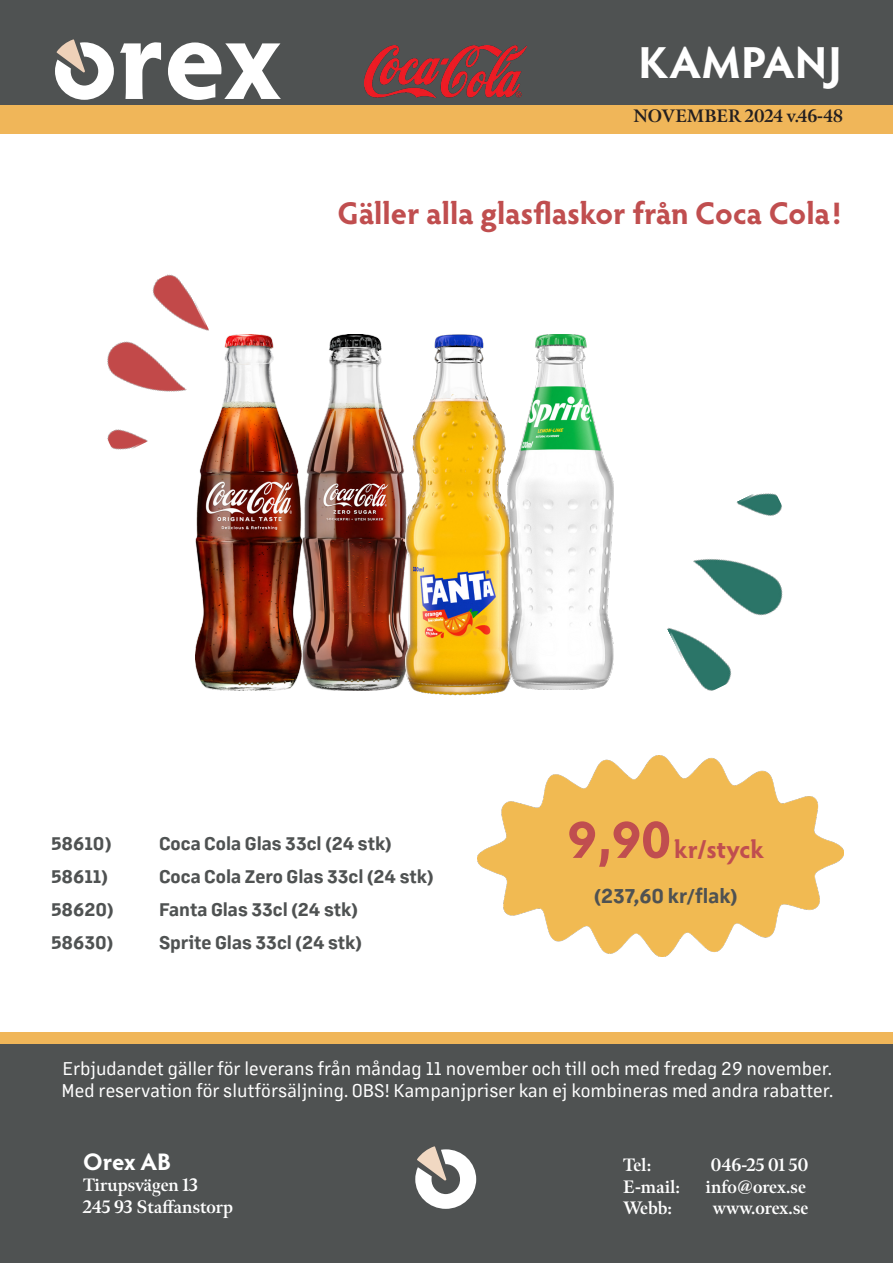
<style>
.page{position:relative;width:893px;height:1263px;background:#fff}
.page>*{position:absolute;margin:0;border:0;box-sizing:border-box;transform-origin:0 0}
.t1{font:700 45px "Hypatia Sans Pro";letter-spacing:.02em;color:#fff}
.t2{font:700 31.5px "Hypatia Sans Pro";letter-spacing:-.005em;color:#c04e4f}
.t3{font:700 25.5px "Hypatia Sans Pro";letter-spacing:-.015em;color:#c04e4f}
.t4{font:700 24px "Hypatia Sans Pro";letter-spacing:-.01em;color:#fff}
.t5{font:700 19.5px "Margin MVB";color:#4f5252}
.t6{font:18px "Margin MVB";color:#fff}
.t7{font:700 18px "Meno Display";color:#fff}
.t8{font:700 18px "Meno Display";color:#231f20}
.t9{font:700 17.85px "Margin MVB";color:#4f5252}
.s1{font-size:54px}
</style>
<div class="page">
<img style="left:195px;top:334px;width:200px;height:356px">
<img style="left:395px;top:334px;width:112px;height:362px">
<img style="left:507px;top:334px;width:107px;height:356px">
<div style="left:0;top:0;width:893px;height:105px;background:#4f5252"></div>
<div style="left:0;top:105px;width:893px;height:29px;background:#f0b659"></div>
<div style="left:0;top:1044px;width:893px;height:219px;background:#4f5252"></div>
<svg style="left:415px;top:1146px;width:61px;height:63px"></svg>
<div style="left:0;top:1032px;width:893px;height:12px;background:#f0b659"></div>
<svg style="left:120px;top:42px;width:41px;height:57px"></svg>
<svg style="left:168px;top:42px;width:113px;height:58px"></svg>
<svg style="left:55px;top:39px;width:59px;height:61px"></svg>
<img style="left:365px;top:45px;width:161px;height:53px">
<img style="left:478px;top:755px;width:366px;height:202px">
<img style="left:107px;top:274px;width:134px;height:183px">
<img style="left:667px;top:493px;width:116px;height:198px">
<p class="t1" style="left:638px;top:30px;width:205px">KAMPANJ</p>
<p class="t8" style="left:633px;top:104px;width:211px">NOVEMBER 2024 v.46-48</p>
<p class="t2" style="left:338px;top:191px;width:505px">Gäller alla glasflaskor från Coca Cola!</p>
<p class="t9" style="left:51px;top:831px;width:62px">58610)</p>
<p class="t9" style="left:159px;top:831px;width:234px">Coca Cola Glas 33cl (24 stk)</p>
<p class="t9" style="left:51px;top:864px;width:58px">58611)</p>
<p class="t9" style="left:159px;top:864px;width:276px">Coca Cola Zero Glas 33cl (24 stk)</p>
<p class="t9" style="left:51px;top:897px;width:64px">58620)</p>
<p class="t9" style="left:159px;top:897px;width:200px">Fanta Glas 33cl (24 stk)</p>
<p class="t9" style="left:51px;top:930px;width:64px">58630)</p>
<p class="t9" style="left:159px;top:930px;width:204px">Sprite Glas 33cl (24 stk)</p>
<p class="t3" style="left:567px;top:831px;width:198px"><span class="s1">9,90</span>kr/styck</p>
<p class="t5" style="left:594px;top:882px;width:145px">(237,60 kr/flak)</p>
<p class="t6" style="left:63px;top:1056px;width:771px">Erbjudandet gäller för leverans från måndag 11 november och till och med fredag 29 november.</p>
<p class="t6" style="left:62px;top:1078px;width:773px">Med reservation för slutförsäljning. OBS! Kampanjpriser kan ej kombineras med andra rabatter.</p>
<p class="t4" style="left:83px;top:1144px;width:90px">Orex AB</p>
<p class="t7" style="left:83px;top:1174px;width:116px">Tirupsvägen 13</p>
<p class="t7" style="left:83px;top:1195px;width:151px">245 93 Staffanstorp</p>
<p class="t7" style="left:623px;top:1153px;width:29px">Tel:</p>
<p class="t7" style="left:711px;top:1153px;width:99px">046-25 01 50</p>
<p class="t7" style="left:623px;top:1175px;width:58px">E-mail:</p>
<p class="t7" style="left:705px;top:1175px;width:102px">info@orex.se</p>
<p class="t7" style="left:623px;top:1197px;width:50px">Webb:</p>
<p class="t7" style="left:713px;top:1197px;width:97px">www.orex.se</p>
</div>
